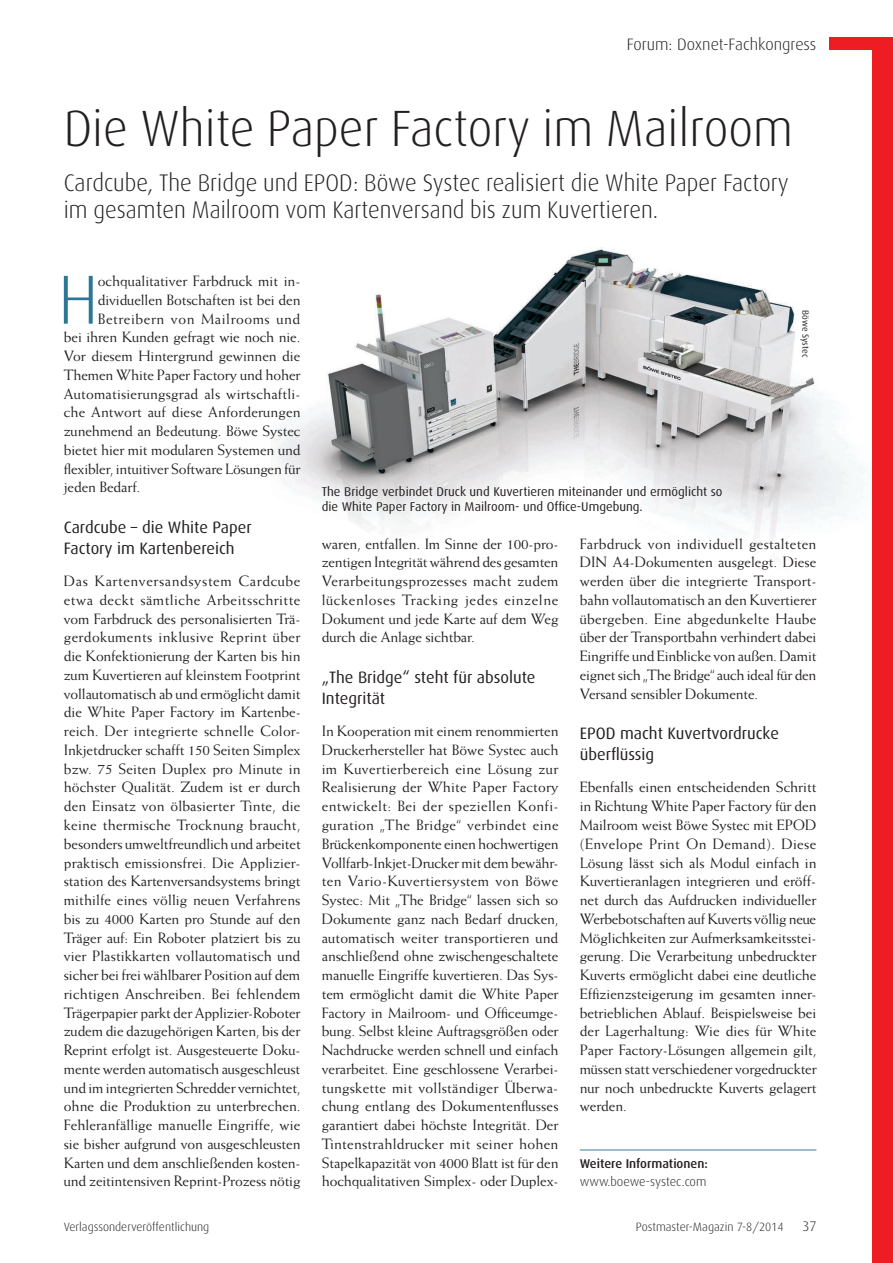
<style>
.page{position:relative;width:893px;height:1263px;background:#fff}
.page>*{position:absolute;margin:0;border:0;box-sizing:border-box;transform-origin:0 0}
.t1{font:300 69.45px "Dax";color:#2d7797}
.t2{font:300 51px "Dax";color:#231f20;scale:.96 1}
.t3{font:300 24px/27.8px "Dax";color:#231f20;scale:.96 1}
.t4{font:16.5px/21px "Dax";color:#231f20}
.t5{font:300 16.5px "Dax";color:#231f20}
.t6{font:15px/18.8px "Weiss";letter-spacing:-.01em;color:#231f20;text-align:justify}
.t7{font:15px "Weiss";letter-spacing:.01em;color:#231f20}
.t8{font:15px "Weiss";letter-spacing:.035em;color:#231f20}
.t9{font:300 13.8px "Dax";color:#231f20}
.t10{font:12.75px/15px "Dax";color:#231f20}
.t11{font:500 12.75px "Dax";color:#231f20}
.t12{font:300 12.75px "Dax";color:#231f20}
.t13{font:300 12px "Dax";color:#231f20}
.t14{font:9px "Dax";letter-spacing:-.01em;color:#231f20}
</style>
<div class="page">
<img style="left:274px;top:247px;width:588px;height:301px">
<hr style="left:580px;top:1149px;width:236px;height:1px;background:#548caa">
<div style="left:829px;top:37px;width:64px;height:13px;background:#ee1d23"></div>
<div style="left:872px;top:37px;width:21px;height:1226px;background:#ee1d23"></div>
<p class="t5" style="left:627px;top:35px;width:191px">Forum: Doxnet-Fachkongress</p>
<h2 class="t2" style="left:64px;top:100px;width:761px">Die White Paper Factory im Mailroom</h2>
<h3 class="t3" style="left:64px;top:169px;width:757px">Cardcube, The Bridge und EPOD: Böwe Systec realisiert die White Paper Factory im gesamten Mailroom vom Kartenversand bis zum Kuvertieren.</h3>
<h1 class="t1" style="left:58px;top:262px;width:42px">H</h1>
<p class="t6" style="left:98px;top:271px;width:204px">ochqualitativer Farbdruck mit in-</p>
<p class="t6" style="left:98px;top:290px;width:204px">dividuellen Botschaften ist bei den</p>
<p class="t8" style="left:98px;top:310px;width:204px">Betreibern von Mailrooms und</p>
<p class="t6" style="left:64px;top:328px;width:238px">bei ihren Kunden gefragt wie noch nie.</p>
<p class="t6" style="left:64px;top:346px;width:238px">Vor diesem Hintergrund gewinnen die</p>
<p class="t6" style="left:64px;top:365px;width:238px">Themen White Paper Factory und hoher</p>
<p class="t7" style="left:64px;top:385px;width:238px">Automatisierungsgrad als wirtschaftli-</p>
<p class="t6" style="left:64px;top:403px;width:238px">che Antwort auf diese Anforderungen</p>
<p class="t6" style="left:64px;top:421px;width:238px">zunehmend an Bedeutung. Böwe Systec</p>
<p class="t6" style="left:64px;top:440px;width:238px">bietet hier mit modularen Systemen und</p>
<p class="t6" style="left:64px;top:459px;width:238px">flexibler, intuitiver Software Lösungen für</p>
<p class="t6" style="left:64px;top:478px;width:78px">jeden Bedarf.</p>
<p class="t4" style="left:64px;top:517px;width:189px">Cardcube – die White Paper<br>Factory im Kartenbereich</p>
<p class="t6" style="left:64px;top:571px;width:238px">Das Kartenversandsystem Cardcube etwa deckt sämtliche Arbeitsschritte vom Farbdruck des personalisierten Trä&shy;gerdokuments inklusive Reprint über die Konfektionierung der Karten bis hin zum Kuvertieren auf kleinstem Footprint vollautomatisch ab und ermöglicht damit die White Paper Factory im Kartenbe&shy;reich. Der integrierte schnelle Color-Inkjetdrucker schafft 150 Seiten Simplex bzw. 75 Seiten Duplex pro Minute in höchster Qualität. Zudem ist er durch den Einsatz von ölbasierter Tinte, die keine thermische Trocknung braucht, besonders umweltfreundlich und arbeitet praktisch emissionsfrei. Die Applizier&shy;station des Kartenversandsystems bringt mithilfe eines völlig neuen Verfahrens bis zu 4000 Karten pro Stunde auf den Träger auf: Ein Roboter platziert bis zu vier Plastikkarten vollautomatisch und sicher bei frei wählbarer Position auf dem richtigen Anschreiben. Bei fehlendem Trägerpapier parkt der Applizier-Roboter zudem die dazugehörigen Karten, bis der Reprint erfolgt ist. Ausgesteuerte Doku&shy;mente werden automatisch ausgeschleust und im integrierten Schredder vernichtet, ohne die Produktion zu unterbrechen.<br>Fehleranfällige manuelle Eingriffe, wie sie bisher aufgrund von ausgeschleusten Karten und dem anschließenden kosten&shy;und zeitintensiven Reprint-Prozess nötig</p>
<p class="t13" style="left:64px;top:1220px;width:147px">Verlagssonderveröffentlichung</p>
<p class="t10" style="left:322px;top:484px;width:402px">The Bridge verbindet Druck und Kuvertieren miteinander und ermöglicht so die White Paper Factory in Mailroom- und Office-Umgebung.</p>
<p class="t14" style="left:810px;top:310px;width:48px;rotate:90deg">Böwe Systec</p>
<p class="t6" style="left:322px;top:534px;width:238px">waren, entfallen. Im Sinne der 100-pro&shy;zentigen Integrität während des gesamten Verarbeitungsprozesses macht zudem lückenloses Tracking jedes einzelne Dokument und jede Karte auf dem Weg durch die Anlage sichtbar.</p>
<p class="t4" style="left:322px;top:667px;width:215px">„The Bridge“ steht für absolute<br>Integrität</p>
<p class="t6" style="left:322px;top:721px;width:238px">In Kooperation mit einem renommierten Druckerhersteller hat Böwe Systec auch im Kuvertierbereich eine Lösung zur Realisierung der White Paper Factory entwickelt: Bei der speziellen Konfi&shy;guration „The Bridge“ verbindet eine Brückenkomponente einen hochwertigen Vollfarb-Inkjet-Drucker mit dem bewähr&shy;ten Vario-Kuvertiersystem von Böwe Systec: Mit „The Bridge“ lassen sich so Dokumente ganz nach Bedarf drucken, automatisch weiter transportieren und anschließend ohne zwischengeschaltete manuelle Eingriffe kuvertieren. Das Sys&shy;tem ermöglicht damit die White Paper Factory in Mailroom- und Officeumge&shy;bung. Selbst kleine Auftragsgrößen oder Nachdrucke werden schnell und einfach verarbeitet. Eine geschlossene Verarbei&shy;tungskette mit vollständiger Überwa&shy;chung entlang des Dokumentenflusses garantiert dabei höchste Integrität. Der Tintenstrahldrucker mit seiner hohen Stapelkapazität von 4000 Blatt ist für den hochqualitativen Simplex- oder Duplex-</p>
<p class="t6" style="left:580px;top:534px;width:238px">Farbdruck von individuell gestalteten DIN A4-Dokumenten ausgelegt. Diese werden über die integrierte Transport&shy;bahn vollautomatisch an den Kuvertierer übergeben. Eine abgedunkelte Haube über der Transportbahn verhindert dabei Eingriffe und Einblicke von außen. Damit eignet sich „The Bridge“ auch ideal für den Versand sensibler Dokumente.</p>
<p class="t4" style="left:580px;top:723px;width:201px">EPOD macht Kuvertvordrucke überflüssig</p>
<p class="t6" style="left:580px;top:778px;width:238px">Ebenfalls einen entscheidenden Schritt in Richtung White Paper Factory für den Mailroom weist Böwe Systec mit EPOD (Envelope Print On Demand). Diese Lösung lässt sich als Modul einfach in Kuvertieranlagen integrieren und eröff&shy;net durch das Aufdrucken individueller Werbebotschaften auf Kuverts völlig neue Möglichkeiten zur Aufmerksamkeitsstei&shy;gerung. Die Verarbeitung unbedruckter Kuverts ermöglicht dabei eine deutliche Effizienzsteigerung im gesamten inner&shy;betrieblichen Ablauf. Beispielsweise bei der Lagerhaltung: Wie dies für White Paper Factory-Lösungen allgemein gilt, müssen statt verschiedener vorgedruckter nur noch unbedruckte Kuverts gelagert werden.</p>
<p class="t11" style="left:580px;top:1156px;width:130px">Weitere Informationen:</p>
<p class="t12" style="left:580px;top:1175px;width:128px">www.boewe-systec.com</p>
<p class="t13" style="left:636px;top:1220px;width:149px">Postmaster-Magazin 7-8/2014</p>
<p class="t9" style="left:802px;top:1219px;width:16px">37</p>
</div>
